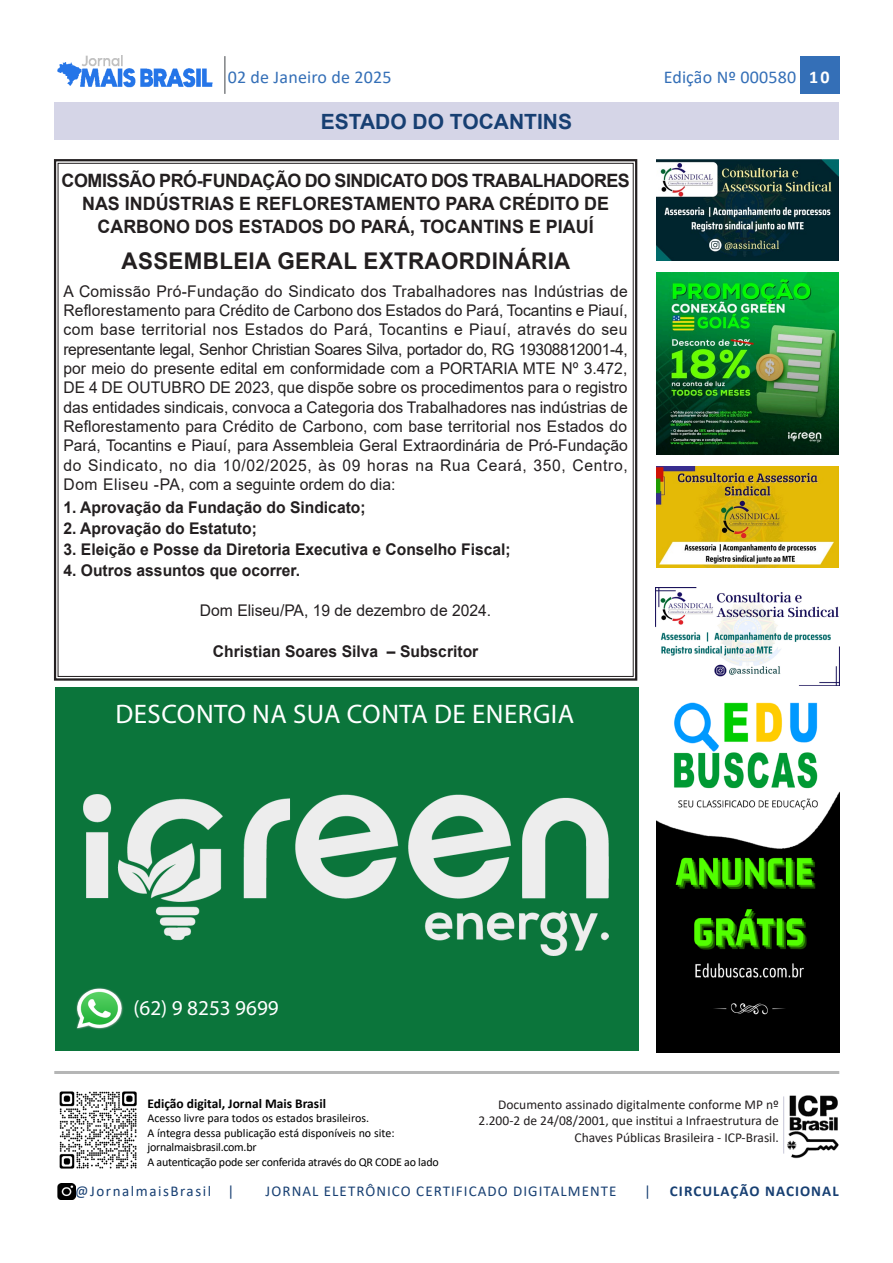
<style>
.page{position:relative;width:893px;height:1263px;background:#fff}
.page>*{position:absolute;margin:0;border:0;box-sizing:border-box;transform-origin:0 0}
.t1{font:26.85px "Myriad Pro";letter-spacing:.02em;color:#fff}
.t2{font:700 22.95px "Arial";letter-spacing:.015em;color:#231f20}
.t3{font:21.15px "Myriad Pro";color:#fff}
.t4{font:700 21px "Arial";color:#173f72}
.t5{font:700 18.45px/23.2px "Arial";color:#231f20;text-align:center}
.t6{font:18px "Calibri";letter-spacing:.01em;color:#346fb7}
.t7{font:16.05px/19.4px "Arial";color:#231f20;text-align:justify}
.t8{font:700 16.05px "Arial";color:#231f20}
.t9{font:15px "Calibri";letter-spacing:.07em;color:#173f72}
.t10{font:15px "Calibri";letter-spacing:.105em;color:#173f72}
.t11{font:700 15px "Calibri";letter-spacing:.07em;color:#173f72}
.t12{font:13.5px/16.2px "Calibri";color:#231f20;text-align:right}
.t13{font:700 13.5px "Calibri";color:#000}
.t14{font:12px/14.4px "Calibri";letter-spacing:-.01em;color:#000}
.s1{font-weight:700;color:#fff}
</style>
<div class="page">
<div style="left:800px;top:56px;width:40px;height:38px;background:#346fb7"></div>
<hr style="left:224px;top:56px;width:2px;height:38px;background:#808285">
<img style="left:57px;top:56px;width:156px;height:32px">
<img style="left:59px;top:1091px;width:78px;height:78px">
<img style="left:57px;top:1184px;width:18px;height:16px">
<hr style="left:54px;top:1071px;width:785px;height:3px;background:#b5b6b6">
<img style="left:783px;top:1095px;width:56px;height:64px">
<hr style="left:783px;top:1096px;width:1px;height:57px;background:#c7c7d9">
<div style="left:54px;top:102px;width:785px;height:38px;background:#d5d5e7"></div>
<img style="left:657px;top:702px;width:182px;height:350px">
<img style="left:656px;top:159px;width:183px;height:102px">
<img style="left:656px;top:587px;width:183px;height:99px">
<div style="left:54px;top:159px;width:583px;height:522px;border:2px solid #231f20"></div>
<img style="left:656px;top:272px;width:183px;height:183px">
<img style="left:656px;top:466px;width:183px;height:101px">
<div style="left:55px;top:687px;width:583px;height:364px;background:#0b753b"></div>
<img style="left:84px;top:795px;width:525px;height:160px">
<img style="left:76px;top:987px;width:47px;height:43px">
<p class="t6" style="left:228px;top:65px;width:165px">02 de Janeiro de 2025</p>
<p class="t6" style="left:664px;top:65px;width:167px">Edição Nº 000580 <span class="s1">10</span></p>
<h3 class="t4" style="left:321px;top:106px;width:253px">ESTADO DO TOCANTINS</h3>
<p class="t5" style="left:62px;top:169px;width:570px">COMISSÃO PRÓ-FUNDAÇÃO DO SINDICATO DOS TRABALHADORES<br>NAS INDÚSTRIAS E REFLORESTAMENTO PARA CRÉDITO DE<br>CARBONO DOS ESTADOS DO PARÁ, TOCANTINS E PIAUÍ</p>
<h2 class="t2" style="left:122px;top:244px;width:450px">ASSEMBLEIA GERAL EXTRAORDINÁRIA</h2>
<p class="t7" style="left:63px;top:281px;width:566px">A Comissão Pró-Fundação do Sindicato dos Trabalhadores nas Indústrias de Reflorestamento para Crédito de Carbono dos Estados do Pará, Tocantins e Piauí, com base territorial nos Estados do Pará, Tocantins e Piauí, através do seu representante legal, Senhor Christian Soares Silva, portador do, RG 19308812001-4, por meio do presente edital em conformidade com a PORTARIA MTE Nº 3.472, DE 4 DE OUTUBRO DE 2023, que dispõe sobre os procedimentos para o registro das entidades sindicais, convoca a Categoria dos Trabalhadores nas indústrias de Reflorestamento para Crédito de Carbono, com base territorial nos Estados do Pará, Tocantins e Piauí, para Assembleia Geral Extraordinária de Pró-Fundação do Sindicato, no dia 10/02/2025, às 09 horas na Rua Ceará, 350, Centro, Dom Eliseu -PA, com a seguinte ordem do dia:</p>
<p class="t8" style="left:63px;top:496px;width:304px">1. Aprovação da Fundação do Sindicato;</p>
<p class="t8" style="left:63px;top:517px;width:195px">2. Aprovação do Estatuto;</p>
<p class="t8" style="left:63px;top:538px;width:449px">3. Eleição e Posse da Diretoria Executiva e Conselho Fiscal;</p>
<p class="t8" style="left:63px;top:559px;width:238px">4. Outros assuntos que ocorrer.</p>
<p class="t7" style="left:200px;top:600px;width:293px">Dom Eliseu/PA, 19 de dezembro de 2024.</p>
<p class="t8" style="left:213px;top:640px;width:267px">Christian Soares Silva – Subscritor</p>
<h1 class="t1" style="left:115px;top:697px;width:460px">DESCONTO NA SUA CONTA DE ENERGIA</h1>
<h3 class="t3" style="left:134px;top:995px;width:147px">(62) 9 8253 9699</h3>
<p class="t13" style="left:147px;top:1094px;width:180px">Edição digital, Jornal Mais Brasil</p>
<p class="t14" style="left:147px;top:1111px;width:293px">Acesso livre para todos os estados brasileiros.<br>A íntegra dessa publicação está disponíveis no site: jornalmaisbrasil.com.br<br>A autenticação pode ser conferida através do QR CODE ao lado</p>
<p class="t12" style="left:479px;top:1096px;width:302px">Documento assinado digitalmente conforme MP nº<br>2.200-2 de 24/08/2001, que institui a Infraestrutura de<br>Chaves Públicas Brasileira - ICP-Brasil.</p>
<p class="t10" style="left:75px;top:1181px;width:161px">@JornalmaisBrasil |</p>
<p class="t9" style="left:266px;top:1181px;width:352px">JORNAL ELETRÔNICO CERTIFICADO DIGITALMENTE</p>
<p class="t9" style="left:644px;top:1181px;width:8px">|</p>
<p class="t11" style="left:670px;top:1181px;width:170px">CIRCULAÇÃO NACIONAL</p>
</div>
